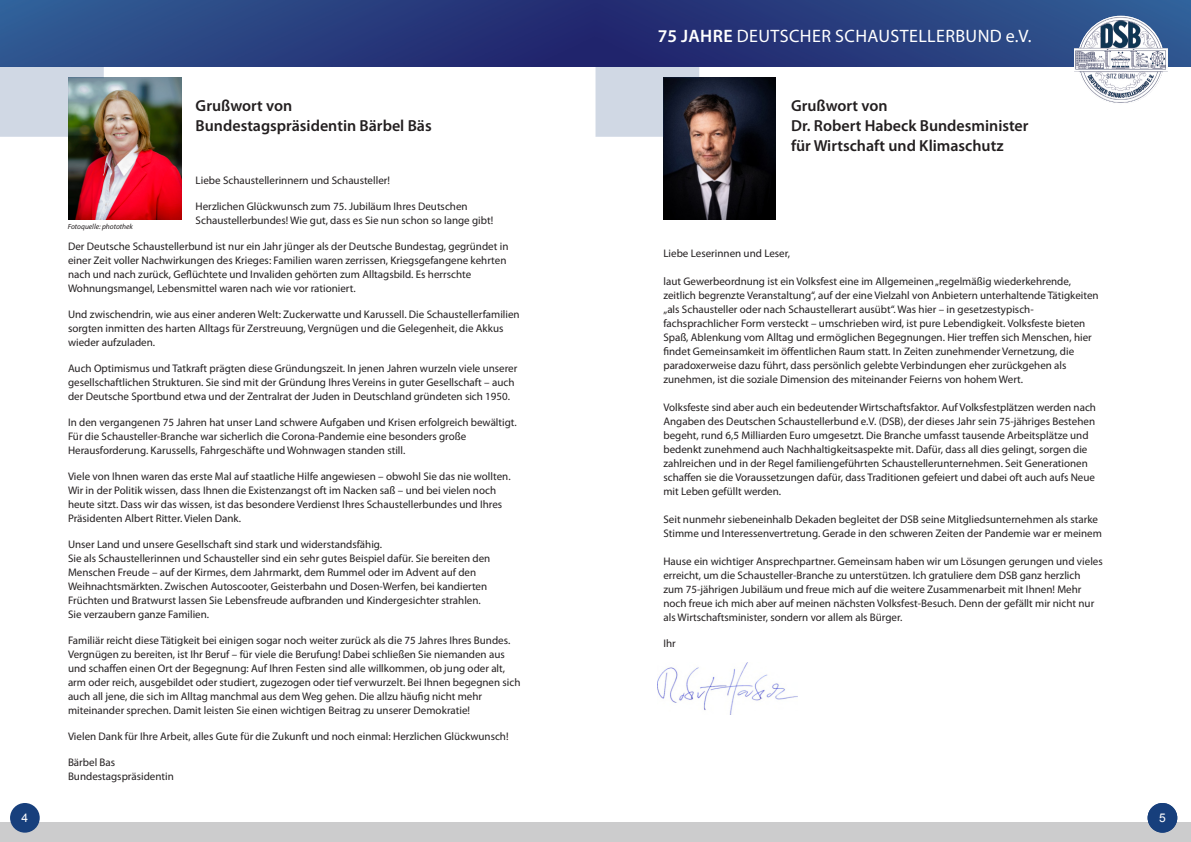
<style>
.page{position:relative;width:1191px;height:842px;background:#fff}
.page>*{position:absolute;margin:0;border:0;box-sizing:border-box;transform-origin:0 0}
.t1{font:18px "Myriad Pro";letter-spacing:.02em;color:#fff}
.t2{font:600 16px/20px "Myriad Pro";color:#231f20}
.t3{font:12px "Arial";color:#fff}
.t4{font:11px/14px "Myriad Pro";color:#231f20}
.t5{font:italic 7.4px "Myriad Pro";color:#231f20}
.s1{font-weight:600}
</style>
<div class="page">
<div style="left:0;top:822px;width:1191px;height:20px;background:#cccccd"></div>
<div style="left:1147px;top:803px;width:30px;height:30px;background:#173f7c;border-radius:50%"></div>
<div style="left:10px;top:803px;width:30px;height:30px;background:#173f7c;border-radius:50%"></div>
<img style="left:0;top:0;width:1191px;height:66px">
<svg style="left:1074px;top:16px;width:93px;height:57px"></svg>
<img style="left:1079px;top:16px;width:83px;height:87px">
<img style="left:68px;top:78px;width:113px;height:142px">
<img style="left:663px;top:78px;width:113px;height:142px">
<img style="left:658px;top:662px;width:139px;height:53px">
<svg style="left:595px;top:67px;width:104px;height:70px"></svg>
<svg style="left:0;top:67px;width:104px;height:70px"></svg>
<h1 class="t1" style="left:657px;top:28px;width:375px"><span class="s1">75 JAHRE</span> DEUTSCHER SCHAUSTELLERBUND e.V.</h1>
<h2 class="t2" style="left:196px;top:97px;width:238px">Grußwort von<br>Bundestagspräsidentin Bärbel Bäs</h2>
<h2 class="t2" style="left:791px;top:97px;width:239px">Grußwort von<br>Dr. Robert Habeck Bundesminister für Wirtschaft und Klimaschutz</h2>
<p class="t4" style="left:196px;top:175px;width:196px">Liebe Schaustellerinnern und Schausteller!</p>
<p class="t4" style="left:196px;top:201px;width:299px">Herzlichen Glückwunsch zum 75. Jubiläum Ihres Deutschen<br>Schaustellerbundes! Wie gut, dass es Sie nun schon so lange gibt!</p>
<p class="t4" style="left:68px;top:241px;width:442px">Der Deutsche Schaustellerbund ist nur ein Jahr jünger als der Deutsche Bundestag, gegründet in einer Zeit voller Nachwirkungen des Krieges: Familien waren zerrissen, Kriegsgefangene kehrten nach und nach zurück, Geflüchtete und Invaliden gehörten zum Alltagsbild. Es herrschte Wohnungsmangel, Lebensmittel waren nach wie vor rationiert.</p>
<p class="t4" style="left:68px;top:309px;width:453px">Und zwischendrin, wie aus einer anderen Welt: Zuckerwatte und Karussell. Die Schaustellerfamilien sorgten inmitten des harten Alltags für Zerstreuung, Vergnügen und die Gelegenheit, die Akkus wieder aufzuladen.</p>
<p class="t4" style="left:68px;top:363px;width:451px">Auch Optimismus und Tatkraft prägten diese Gründungszeit. In jenen Jahren wurzeln viele unserer gesellschaftlichen Strukturen. Sie sind mit der Gründung Ihres Vereins in guter Gesellschaft – auch der Deutsche Sportbund etwa und der Zentralrat der Juden in Deutschland gründeten sich 1950.</p>
<p class="t4" style="left:68px;top:417px;width:450px">In den vergangenen 75 Jahren hat unser Land schwere Aufgaben und Krisen erfolgreich bewältigt.<br>Für die Schausteller-Branche war sicherlich die Corona-Pandemie eine besonders große<br>Herausforderung. Karussells, Fahrgeschäfte und Wohnwagen standen still.</p>
<p class="t4" style="left:68px;top:471px;width:444px">Viele von Ihnen waren das erste Mal auf staatliche Hilfe angewiesen – obwohl Sie das nie wollten.<br>Wir in der Politik wissen, dass Ihnen die Existenzangst oft im Nacken saß – und bei vielen noch heute sitzt. Dass wir das wissen, ist das besondere Verdienst Ihres Schaustellerbundes und Ihres Präsidenten Albert Ritter. Vielen Dank.</p>
<p class="t4" style="left:68px;top:539px;width:424px">Unser Land und unsere Gesellschaft sind stark und widerstandsfähig.<br>Sie als Schaustellerinnen und Schausteller sind ein sehr gutes Beispiel dafür. Sie bereiten den Menschen Freude – auf der Kirmes, dem Jahrmarkt, dem Rummel oder im Advent auf den Weihnachtsmärkten. Zwischen Autoscooter, Geisterbahn und Dosen-Werfen, bei kandierten Früchten und Bratwurst lassen Sie Lebensfreude aufbranden und Kindergesichter strahlen.<br>Sie verzaubern ganze Familien.</p>
<p class="t4" style="left:68px;top:635px;width:454px">Familiär reicht diese Tätigkeit bei einigen sogar noch weiter zurück als die 75 Jahres Ihres Bundes.<br>Vergnügen zu bereiten, ist Ihr Beruf – für viele die Berufung! Dabei schließen Sie niemanden aus und schaffen einen Ort der Begegnung: Auf Ihren Festen sind alle willkommen, ob jung oder alt, arm oder reich, ausgebildet oder studiert, zugezogen oder tief verwurzelt. Bei Ihnen begegnen sich auch all jene, die sich im Alltag manchmal aus dem Weg gehen. Die allzu häufig nicht mehr miteinander sprechen. Damit leisten Sie einen wichtigen Beitrag zu unserer Demokratie!</p>
<p class="t4" style="left:68px;top:731px;width:442px">Vielen Dank für Ihre Arbeit, alles Gute für die Zukunft und noch einmal: Herzlichen Glückwunsch!</p>
<p class="t4" style="left:68px;top:757px;width:107px">Bärbel Bas<br>Bundestagspräsidentin</p>
<p class="t5" style="left:68px;top:223px;width:67px">Fotoquelle: photothek</p>
<p class="t4" style="left:663px;top:247px;width:128px">Liebe Leserinnen und Leser,</p>
<p class="t4" style="left:663px;top:275px;width:437px">laut Gewerbeordnung ist ein Volksfest eine im Allgemeinen „regelmäßig wiederkehrende, zeitlich begrenzte Veranstaltung“, auf der eine Vielzahl von Anbietern unterhaltende Tätigkeiten „als Schausteller oder nach Schaustellerart ausübt“. Was hier – in gesetzestypisch&shy;fachsprachlicher Form versteckt – umschrieben wird, ist pure Lebendigkeit. Volksfeste bieten Spaß, Ablenkung vom Alltag und ermöglichen Begegnungen. Hier treffen sich Menschen, hier findet Gemeinsamkeit im öffentlichen Raum statt. In Zeiten zunehmender Vernetzung, die paradoxerweise dazu führt, dass persönlich gelebte Verbindungen eher zurückgehen als zunehmen, ist die soziale Dimension des miteinander Feierns von hohem Wert.</p>
<p class="t4" style="left:663px;top:401px;width:434px">Volksfeste sind aber auch ein bedeutender Wirtschaftsfaktor. Auf Volksfestplätzen werden nach Angaben des Deutschen Schaustellerbund e.V. (DSB), der dieses Jahr sein 75-jähriges Bestehen begeht, rund 6,5 Milliarden Euro umgesetzt. Die Branche umfasst tausende Arbeitsplätze und bedenkt zunehmend auch Nachhaltigkeitsaspekte mit. Dafür, dass all dies gelingt, sorgen die zahlreichen und in der Regel familiengeführten Schaustellerunternehmen. Seit Generationen schaffen sie die Voraussetzungen dafür, dass Traditionen gefeiert und dabei oft auch aufs Neue mit Leben gefüllt werden.</p>
<p class="t4" style="left:663px;top:513px;width:440px">Seit nunmehr siebeneinhalb Dekaden begleitet der DSB seine Mitgliedsunternehmen als starke<br>Stimme und Interessenvertretung. Gerade in den schweren Zeiten der Pandemie war er meinem</p>
<p class="t4" style="left:663px;top:555px;width:441px">Hause ein wichtiger Ansprechpartner. Gemeinsam haben wir um Lösungen gerungen und vieles erreicht, um die Schausteller-Branche zu unterstützen. Ich gratuliere dem DSB ganz herzlich zum 75-jährigen Jubiläum und freue mich auf die weitere Zusammenarbeit mit Ihnen! Mehr noch freue ich mich aber auf meinen nächsten Volksfest-Besuch. Denn der gefällt mir nicht nur als Wirtschaftsminister, sondern vor allem als Bürger.</p>
<p class="t4" style="left:663px;top:637px;width:14px">Ihr</p>
<p class="t3" style="left:22px;top:813px;width:8px">4</p>
<p class="t3" style="left:1159px;top:813px;width:8px">5</p>
</div>
